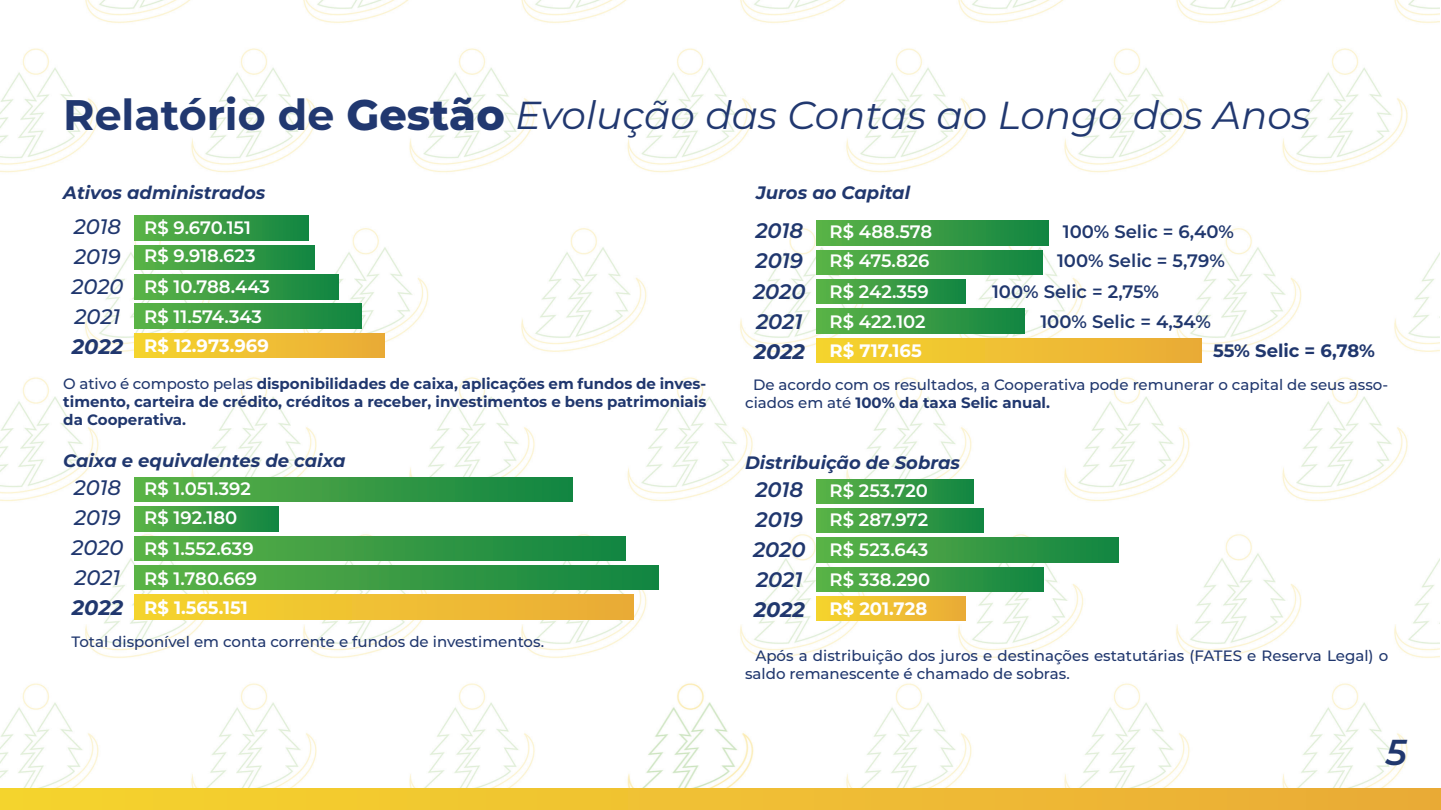
<style>
.page{position:relative;width:1441px;height:810px;background:#fff}
.page>*{position:absolute;margin:0;border:0;box-sizing:border-box;transform-origin:0 0}
.t1{font:italic 39px "Montserrat";color:#213870}
.t2{font:italic 600 36px "Montserrat";color:#20376e}
.t3{font:italic 500 21px/30px "Montserrat";letter-spacing:-.005em;color:#20376e}
.t4{font:italic 600 21px/30px "Montserrat";letter-spacing:-.005em;color:#20376e}
.t5{font:italic 700 21px "Montserrat";color:#20376e}
.t6{font:600 18px/28.8px "Montserrat";color:#fff}
.t7{font:italic 700 18px "Montserrat";color:#20376e}
.t8{font:600 18px/28.8px "Montserrat";color:#20376e;text-align:center}
.t9{font:700 18px "Montserrat";color:#fff}
.t10{font:700 18px "Montserrat";color:#20376e}
.t11{font:500 15px/18px "Montserrat";color:#20376e}
.t12{font:700 15px/18px "Montserrat";color:#20376e;text-align:justify}
.s1{font-weight:700;font-style:normal;font-size:42.75px}
.s2{font-weight:800;font-style:normal;font-size:42.75px}
.s3{font-weight:500}
.s4{font-weight:700}
</style>
<div class="page">
<img style="left:0;top:0;width:1439px;height:788px">
<div style="left:0;top:788px;width:1440px;height:22px;background:linear-gradient(to right,#f5d42d,#eaab38)"></div>
<div style="left:134px;top:216px;width:174px;height:24px;background:linear-gradient(to right,#5eb347,#138542)"></div>
<div style="left:134px;top:245px;width:181px;height:25px;background:linear-gradient(to right,#5eb347,#138442)"></div>
<div style="left:134px;top:275px;width:204px;height:24px;background:linear-gradient(to right,#5eb347,#138542)"></div>
<div style="left:134px;top:304px;width:227px;height:24px;background:linear-gradient(to right,#5eb347,#138442)"></div>
<div style="left:134px;top:333px;width:251px;height:25px;background:linear-gradient(to right,#f5d42d,#eaab38)"></div>
<div style="left:134px;top:477px;width:438px;height:25px;background:linear-gradient(to right,#5eb347,#138442)"></div>
<div style="left:134px;top:507px;width:144px;height:24px;background:linear-gradient(to right,#5eb346,#138542)"></div>
<div style="left:134px;top:536px;width:491px;height:25px;background:linear-gradient(to right,#5eb347,#138442)"></div>
<div style="left:134px;top:565px;width:524px;height:25px;background:linear-gradient(to right,#5eb347,#138442)"></div>
<div style="left:134px;top:595px;width:499px;height:24px;background:linear-gradient(to right,#f5d42d,#eaab38)"></div>
<div style="left:816px;top:221px;width:232px;height:24px;background:linear-gradient(to right,#5eb347,#138542)"></div>
<div style="left:816px;top:250px;width:226px;height:25px;background:linear-gradient(to right,#5eb347,#138542)"></div>
<div style="left:816px;top:279px;width:149px;height:25px;background:linear-gradient(to right,#5eb347,#138542)"></div>
<div style="left:816px;top:309px;width:208px;height:24px;background:linear-gradient(to right,#5eb347,#138542)"></div>
<div style="left:816px;top:338px;width:385px;height:25px;background:linear-gradient(to right,#f5d42d,#eaab38)"></div>
<div style="left:816px;top:479px;width:157px;height:25px;background:linear-gradient(to right,#5eb347,#138542)"></div>
<div style="left:816px;top:508px;width:167px;height:25px;background:linear-gradient(to right,#5eb347,#138542)"></div>
<div style="left:816px;top:538px;width:302px;height:24px;background:linear-gradient(to right,#5eb347,#138542)"></div>
<div style="left:816px;top:567px;width:227px;height:25px;background:linear-gradient(to right,#5eb347,#138542)"></div>
<div style="left:816px;top:596px;width:149px;height:25px;background:linear-gradient(to right,#f5d42d,#eaac38)"></div>
<h1 class="t1" style="left:63px;top:88px;width:1248px"><span class="s1">Relatório de</span> <span class="s2">Gestão</span> Evolução das Contas ao Longo dos Anos</h1>
<p class="t7" style="left:63px;top:180px;width:204px">Ativos administrados</p>
<h3 class="t3" style="left:72px;top:210px;width:53px">2018<br>2019<br>2020<br>2021</h3>
<h3 class="t5" style="left:72px;top:331px;width:53px">2022</h3>
<p class="t6" style="left:144px;top:212px;width:113px">R$ 9.670.151<br>R$ 9.918.623</p>
<p class="t6" style="left:144px;top:271px;width:127px;line-height:29.8px">R$ 10.788.443<br>R$ 11.574.343</p>
<p class="t9" style="left:144px;top:333px;width:126px">R$ 12.973.969</p>
<p class="t12" style="left:63px;top:374px;width:644px"><span class="s3">O ativo é composto pelas</span> disponibilidades de caixa, aplicações em fundos de inves&shy;timento, carteira de crédito, créditos a receber, investimentos e bens patrimoniais da Cooperativa.</p>
<p class="t7" style="left:63px;top:448px;width:284px">Caixa e equivalentes de caixa</p>
<h3 class="t3" style="left:72px;top:472px;width:53px">2018<br>2019<br>2020<br>2021</h3>
<h3 class="t5" style="left:72px;top:593px;width:53px">2022</h3>
<p class="t6" style="left:144px;top:474px;width:108px">R$ 1.051.392<br>R$ 192.180</p>
<p class="t6" style="left:144px;top:533px;width:114px;line-height:29.8px">R$ 1.552.639<br>R$ 1.780.669</p>
<p class="t9" style="left:144px;top:594px;width:105px">R$ 1.565.151</p>
<p class="t11" style="left:71px;top:632px;width:474px">Total disponível em conta corrente e fundos de investimentos.</p>
<p class="t7" style="left:756px;top:180px;width:155px">Juros ao Capital</p>
<h3 class="t4" style="left:753px;top:215px;width:54px">2018<br>2019<br>2020<br>2021</h3>
<h3 class="t5" style="left:753px;top:336px;width:53px">2022</h3>
<p class="t6" style="left:829px;top:217px;width:104px">R$ 488.578<br>R$ 475.826</p>
<p class="t6" style="left:829px;top:276px;width:101px;line-height:29.8px">R$ 242.359<br>R$ 422.102</p>
<p class="t9" style="left:829px;top:338px;width:94px">R$ 717.165</p>
<p class="t8" style="left:1056px;top:217px;width:178px">100% Selic = 6,40%<br>100% Selic = 5,79%</p>
<p class="t8" style="left:1040px;top:276px;width:172px;line-height:29.8px;text-align:left;text-indent:-48px">100% Selic = 2,75%<br>100% Selic = 4,34%</p>
<p class="t10" style="left:1212px;top:338px;width:163px">55% Selic = 6,78%</p>
<p class="t11" style="left:745px;top:375px;width:644px;text-indent:8px">De acordo com os resultados, a Cooperativa pode remunerar o capital de seus asso&shy;ciados em até <span class="s4">100% da taxa Selic anual.</span></p>
<p class="t7" style="left:745px;top:450px;width:216px">Distribuição de Sobras</p>
<h3 class="t4" style="left:753px;top:473px;width:54px">2018<br>2019<br>2020<br>2021</h3>
<h3 class="t5" style="left:753px;top:594px;width:53px">2022</h3>
<p class="t6" style="left:829px;top:475px;width:100px">R$ 253.720<br>R$ 287.972</p>
<p class="t6" style="left:829px;top:534px;width:102px;line-height:29.8px">R$ 523.643<br>R$ 338.290</p>
<p class="t9" style="left:829px;top:596px;width:99px">R$ 201.728</p>
<p class="t11" style="left:745px;top:646px;width:644px;text-indent:10px">Após a distribuição dos juros e destinações estatutárias (FATES e Reserva Legal) o saldo remanescente é chamado de sobras.</p>
<h2 class="t2" style="left:1385px;top:727px;width:23px">5</h2>
</div>
